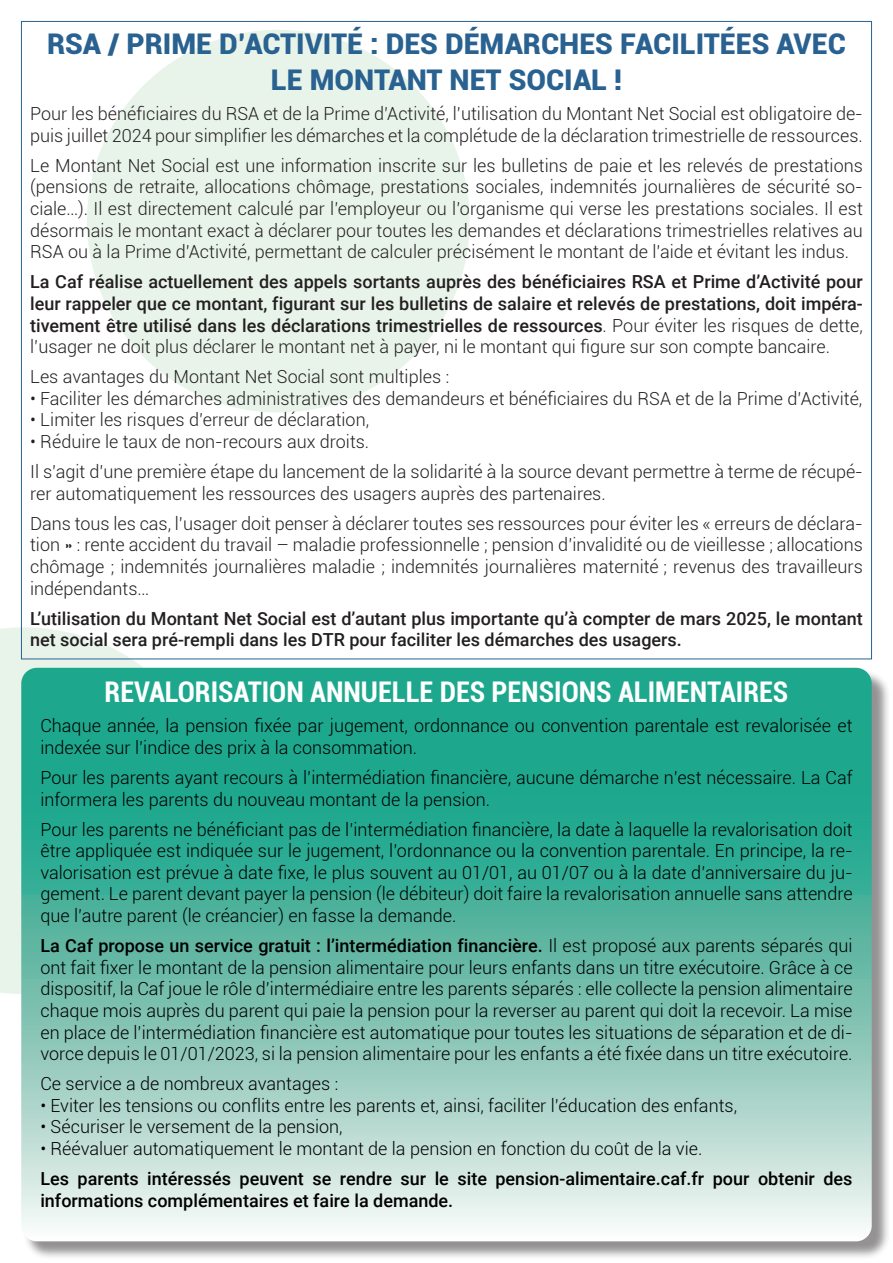
<style>
.page{position:relative;width:893px;height:1263px;background:#fff}
.page>*{position:absolute;margin:0;border:0;box-sizing:border-box;transform-origin:0 0}
.t1{font:900 28.5px/36px "Roboto";color:#296190;text-align:center}
.t2{font:700 condensed 28.5px "Roboto";color:#fff}
.t3{font:300 18px/21.6px "Roboto";color:#000}
.t4{font:300 18px/21.6px "Roboto";color:#231f20}
.t5{font:500 18px/21.6px "Roboto";color:#231f20;text-align:justify}
.t6{font:500 18px/21.6px "Roboto";color:#000}
.s1{font-weight:300}
.s2{font-weight:500}
</style>
<div class="page">
<svg style="left:0;top:627px;width:215px;height:367px;fill:#e8f4e9"></svg>
<div style="left:87px;top:30px;width:383px;height:382px;background:#e8f4e9;border-radius:50%"></div>
<div style="left:24px;top:670px;width:866px;height:590px;background:#231f20;opacity:.49"></div>
<svg style="left:21px;top:668px;width:851px;height:573px;background:#6cc0ae"></svg>
<p class="t1" style="left:47px;top:25px;width:800px">RSA / PRIME D’ACTIVITÉ : DES DÉMARCHES FACILITÉES AVEC<br>LE MONTANT NET SOCIAL !</p>
<p class="t4" style="left:30px;top:102px;width:834px">Pour les bénéficiaires du RSA et de la Prime d’Activité, l’utilisation du Montant Net Social est obligatoire de&shy;puis juillet 2024 pour simplifier les démarches et la complétude de la déclaration trimestrielle de ressources.</p>
<p class="t4" style="left:30px;top:154px;width:834px;text-align:justify">Le Montant Net Social est une information inscrite sur les bulletins de paie et les relevés de prestations (pensions de retraite, allocations chômage, prestations sociales, indemnités journalières de sécurité so&shy;ciale…). Il est directement calculé par l’employeur ou l’organisme qui verse les prestations sociales. Il est désormais le montant exact à déclarer pour toutes les demandes et déclarations trimestrielles relatives au RSA ou à la Prime d’Activité, permettant de calculer précisément le montant de l’aide et évitant les indus.</p>
<p class="t5" style="left:30px;top:270px;width:834px">La Caf réalise actuellement des appels sortants auprès des bénéficiaires RSA et Prime d’Activité pour leur rappeler que ce montant, figurant sur les bulletins de salaire et relevés de prestations, doit impéra&shy;tivement être utilisé dans les déclarations trimestrielles de ressources<span class="s1">. Pour éviter les risques de dette, l’usager ne doit plus déclarer le montant net à payer, ni le montant qui figure sur son compte bancaire.</span></p>
<p class="t4" style="left:30px;top:365px;width:421px">Les avantages du Montant Net Social sont multiples :</p>
<p class="t4" style="left:30px;top:387px;width:834px">• Faciliter les démarches administratives des demandeurs et bénéficiaires du RSA et de la Prime d’Activité,</p>
<p class="t4" style="left:30px;top:409px;width:340px">• Limiter les risques d’erreur de déclaration,</p>
<p class="t4" style="left:30px;top:430px;width:341px">• Réduire le taux de non-recours aux droits.</p>
<p class="t4" style="left:30px;top:460px;width:834px">Il s’agit d’une première étape du lancement de la solidarité à la source devant permettre à terme de récupé&shy;rer automatiquement les ressources des usagers auprès des partenaires.</p>
<p class="t4" style="left:30px;top:512px;width:834px;text-align:justify">Dans tous les cas, l’usager doit penser à déclarer toutes ses ressources pour éviter les « erreurs de déclara&shy;tion » : rente accident du travail – maladie professionnelle ; pension d’invalidité ou de vieillesse ; allocations chômage ; indemnités journalières maladie ; indemnités journalières maternité ; revenus des travailleurs indépendants…</p>
<p class="t5" style="left:30px;top:607px;width:834px">L’utilisation du Montant Net Social est d’autant plus importante qu’à compter de mars 2025, le montant net social sera pré-rempli dans les DTR pour faciliter les démarches des usagers.</p>
<p class="t2" style="left:105px;top:672px;width:685px">REVALORISATION ANNUELLE DES PENSIONS ALIMENTAIRES</p>
<p class="t3" style="left:40px;top:714px;width:814px">Chaque année, la pension fixée par jugement, ordonnance ou convention parentale est revalorisée et indexée sur l’indice des prix à la consommation.</p>
<p class="t3" style="left:40px;top:766px;width:814px">Pour les parents ayant recours à l’intermédiation financière, aucune démarche n’est nécessaire. La Caf informera les parents du nouveau montant de la pension.</p>
<p class="t3" style="left:40px;top:818px;width:814px;text-align:justify">Pour les parents ne bénéficiant pas de l’intermédiation financière, la date à laquelle la revalorisation doit être appliquée est indiquée sur le jugement, l’ordonnance ou la convention parentale. En principe, la re&shy;valorisation est prévue à date fixe, le plus souvent au 01/01, au 01/07 ou à la date d’anniversaire du ju&shy;gement. Le parent devant payer la pension (le débiteur) doit faire la revalorisation annuelle sans attendre que l’autre parent (le créancier) en fasse la demande.</p>
<p class="t3" style="left:40px;top:934px;width:814px;text-align:justify"><span class="s2">La Caf propose un service gratuit : l’intermédiation financière.</span> Il est proposé aux parents séparés qui ont fait fixer le montant de la pension alimentaire pour leurs enfants dans un titre exécutoire. Grâce à ce dispositif, la Caf joue le rôle d’intermédiaire entre les parents séparés : elle collecte la pension alimentaire chaque mois auprès du parent qui paie la pension pour la reverser au parent qui doit la recevoir. La mise en place de l’intermédiation financière est automatique pour toutes les situations de séparation et de di&shy;vorce depuis le 01/01/2023, si la pension alimentaire pour les enfants a été fixée dans un titre exécutoire.</p>
<p class="t3" style="left:40px;top:1072px;width:299px">Ce service a de nombreux avantages :</p>
<p class="t3" style="left:40px;top:1094px;width:698px">• Eviter les tensions ou conflits entre les parents et, ainsi, faciliter l’éducation des enfants,</p>
<p class="t3" style="left:40px;top:1116px;width:304px">• Sécuriser le versement de la pension,</p>
<p class="t3" style="left:40px;top:1137px;width:663px">• Réévaluer automatiquement le montant de la pension en fonction du coût de la vie.</p>
<p class="t6" style="left:40px;top:1167px;width:814px">Les parents intéressés peuvent se rendre sur le site pension-alimentaire.caf.fr pour obtenir des informations complémentaires et faire la demande.</p>
</div>
